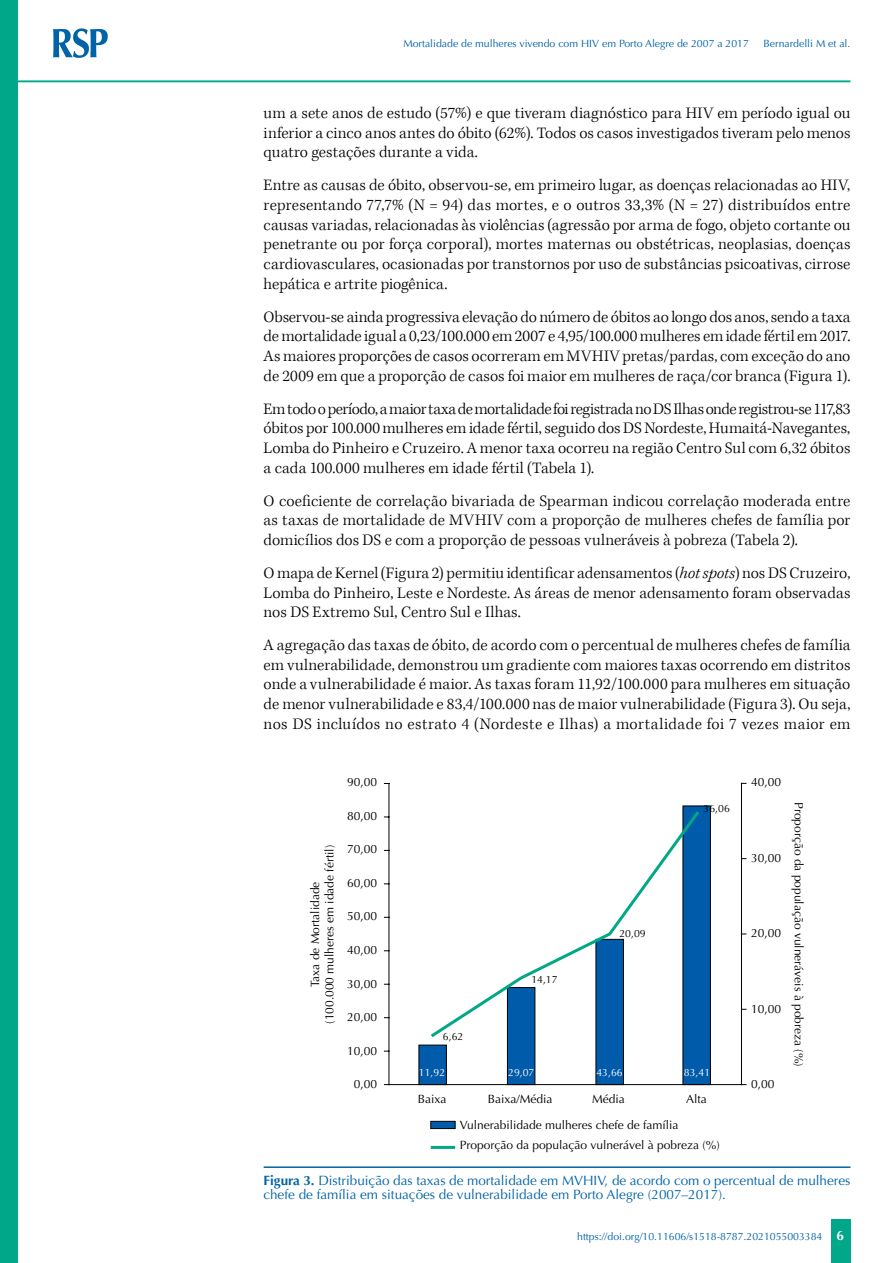
<style>
.page{position:relative;width:893px;height:1263px;background:#fff}
.page>*{position:absolute;margin:0;border:0;box-sizing:border-box;transform-origin:0 0}
.t1{font:300 16.5px/19.8px "Kepler Std";letter-spacing:.005em;color:#000;text-align:justify}
.t2{font:13.5px/14.2px "Optima";color:#0063a7}
.t3{font:700 13.5px "Optima";color:#fff}
.t4{font:12px/20.4px "Optima";color:#000}
.t5{font:10.5px "Optima";color:#0063a7}
.t6{font:10.5px "Optima";color:#fff}
.t7{font:10.5px "Optima";color:#000}
.s1{font-style:italic}
.s2{font-weight:700}
</style>
<div class="page">
<div style="left:831px;top:1220px;width:20px;height:43px;background:#00a788"></div>
<div style="left:0;top:0;width:18px;height:1263px;background:#00a788"></div>
<svg style="left:53px;top:28px;width:55px;height:30px"></svg>
<hr style="left:18px;top:80px;width:832px;height:2px;background:#00a788">
<hr style="left:264px;top:1166px;width:586px;height:2px;background:#0063a7">
<hr style="left:389px;top:1084px;width:352px;height:1px;background:#000">
<hr style="left:389px;top:783px;width:1px;height:301px;background:#000">
<hr style="left:741px;top:783px;width:1px;height:301px;background:#000">
<div style="left:419px;top:1045px;width:28px;height:40px;background:#005baa;border:1px solid #000"></div>
<div style="left:507px;top:987px;width:28px;height:98px;background:#005baa;border:1px solid #000"></div>
<div style="left:596px;top:939px;width:28px;height:146px;background:#005baa;border:1px solid #000"></div>
<div style="left:683px;top:805px;width:28px;height:280px;background:#005baa;border:1px solid #000"></div>
<svg style="left:431px;top:808px;width:268px;height:232px"></svg>
<div style="left:430px;top:1121px;width:25px;height:8px;background:#005baa;border:1px solid #000"></div>
<hr style="left:431px;top:1146px;width:24px;height:3px;background:#00a886">
<p class="t5" style="left:403px;top:37px;width:347px">Mortalidade de mulheres vivendo com HIV em Porto Alegre de 2007 a 2017</p>
<p class="t5" style="left:763px;top:37px;width:88px">Bernardelli M et al.</p>
<p class="t1" style="left:264px;top:103px;width:588px">um a sete anos de estudo (57%) e que tiveram diagnóstico para HIV em período igual ou inferior a cinco anos antes do óbito (62%). Todos os casos investigados tiveram pelo menos quatro gestações durante a vida.</p>
<p class="t1" style="left:264px;top:176px;width:588px">Entre as causas de óbito, observou-se, em primeiro lugar, as doenças relacionadas ao HIV, representando 77,7% (N = 94) das mortes, e o outros 33,3% (N = 27) distribuídos entre causas variadas, relacionadas às violências (agressão por arma de fogo, objeto cortante ou penetrante ou por força corporal), mortes maternas ou obstétricas, neoplasias, doenças cardiovasculares, ocasionadas por transtornos por uso de substâncias psicoativas, cirrose hepática e artrite piogênica.</p>
<p class="t1" style="left:264px;top:307px;width:588px">Observou-se ainda progressiva elevação do número de óbitos ao longo dos anos, sendo a taxa de mortalidade igual a 0,23/100.000 em 2007 e 4,95/100.000 mulheres em idade fértil em 2017.<br>As maiores proporções de casos ocorreram em MVHIV pretas/pardas, com exceção do ano de 2009 em que a proporção de casos foi maior em mulheres de raça/cor branca (Figura 1).</p>
<p class="t1" style="left:264px;top:399px;width:588px">Em todo o período, a maior taxa de mortalidade foi registrada no DS Ilhas onde registrou-se 117,83 óbitos por 100.000 mulheres em idade fértil, seguido dos DS Nordeste, Humaitá-Navegantes, Lomba do Pinheiro e Cruzeiro. A menor taxa ocorreu na região Centro Sul com 6,32 óbitos a cada 100.000 mulheres em idade fértil (Tabela 1).</p>
<p class="t1" style="left:264px;top:491px;width:588px">O coeficiente de correlação bivariada de Spearman indicou correlação moderada entre as taxas de mortalidade de MVHIV com a proporção de mulheres chefes de família por domicílios dos DS e com a proporção de pessoas vulneráveis à pobreza (Tabela 2).</p>
<p class="t1" style="left:264px;top:563px;width:588px">O mapa de Kernel (Figura 2) permitiu identificar adensamentos (<span class="s1">hot spots</span>) nos DS Cruzeiro, Lomba do Pinheiro, Leste e Nordeste. As áreas de menor adensamento foram observadas nos DS Extremo Sul, Centro Sul e Ilhas.</p>
<p class="t1" style="left:264px;top:635px;width:588px">A agregação das taxas de óbito, de acordo com o percentual de mulheres chefes de família em vulnerabilidade, demonstrou um gradiente com maiores taxas ocorrendo em distritos onde a vulnerabilidade é maior. As taxas foram 11,92/100.000 para mulheres em situação de menor vulnerabilidade e 83,4/100.000 nas de maior vulnerabilidade (Figura 3). Ou seja, nos DS incluídos no estrato 4 (Nordeste e Ilhas) a mortalidade foi 7 vezes maior em</p>
<p class="t4" style="left:308px;top:1024px;width:180px;line-height:14.4px;text-align:center;rotate:-90deg">Taxa de Mortalidade<br>(100.000 mulheres em idade fértil)</p>
<p class="t4" style="left:347px;top:772px;width:32px">90,00</p>
<p class="t4" style="left:347px;top:806px;width:32px">80,00</p>
<p class="t4" style="left:347px;top:839px;width:32px">70,00</p>
<p class="t4" style="left:347px;top:873px;width:32px">60,00</p>
<p class="t4" style="left:347px;top:906px;width:32px">50,00</p>
<p class="t4" style="left:347px;top:940px;width:32px">40,00</p>
<p class="t4" style="left:347px;top:973px;width:32px">30,00</p>
<p class="t4" style="left:347px;top:1007px;width:32px">20,00</p>
<p class="t4" style="left:347px;top:1040px;width:32px">10,00</p>
<p class="t4" style="left:354px;top:1074px;width:25px">0,00</p>
<p class="t7" style="left:443px;top:1030px;width:22px">6,62</p>
<p class="t7" style="left:531px;top:973px;width:28px">14,17</p>
<p class="t7" style="left:619px;top:927px;width:28px">20,09</p>
<p class="t7" style="left:704px;top:802px;width:28px">36,06</p>
<p class="t6" style="left:419px;top:1067px;width:28px">11,92</p>
<p class="t6" style="left:508px;top:1067px;width:28px">29,07</p>
<p class="t6" style="left:596px;top:1067px;width:28px">43,66</p>
<p class="t6" style="left:684px;top:1067px;width:28px">83,41</p>
<p class="t4" style="left:418px;top:1089px;width:30px">Baixa</p>
<p class="t4" style="left:488px;top:1089px;width:66px">Baixa/Média</p>
<p class="t4" style="left:592px;top:1089px;width:34px">Média</p>
<p class="t4" style="left:686px;top:1089px;width:22px">Alta</p>
<p class="t4" style="left:460px;top:1114px;width:261px">Vulnerabilidade mulheres chefe de família<br>Proporção da população vulnerável à pobreza (%)</p>
<p class="t4" style="left:751px;top:772px;width:32px">40,00</p>
<p class="t4" style="left:751px;top:848px;width:32px">30,00</p>
<p class="t4" style="left:751px;top:923px;width:32px">20,00</p>
<p class="t4" style="left:751px;top:998px;width:32px">10,00</p>
<p class="t4" style="left:751px;top:1074px;width:25px">0,00</p>
<p class="t4" style="left:809px;top:802px;width:266px;rotate:90deg">Proporção da população vulneráveis à pobreza (%)</p>
<p class="t2" style="left:264px;top:1173px;width:588px"><span class="s2">Figura 3.</span> Distribuição das taxas de mortalidade em MVHIV, de acordo com o percentual de mulheres chefe de família em situações de vulnerabilidade em Porto Alegre (2007–2017).</p>
<p class="t5" style="left:577px;top:1230px;width:247px">https://doi.org/10.11606/s1518-8787.2021055003384</p>
<p class="t3" style="left:836px;top:1227px;width:9px">6</p>
</div>
